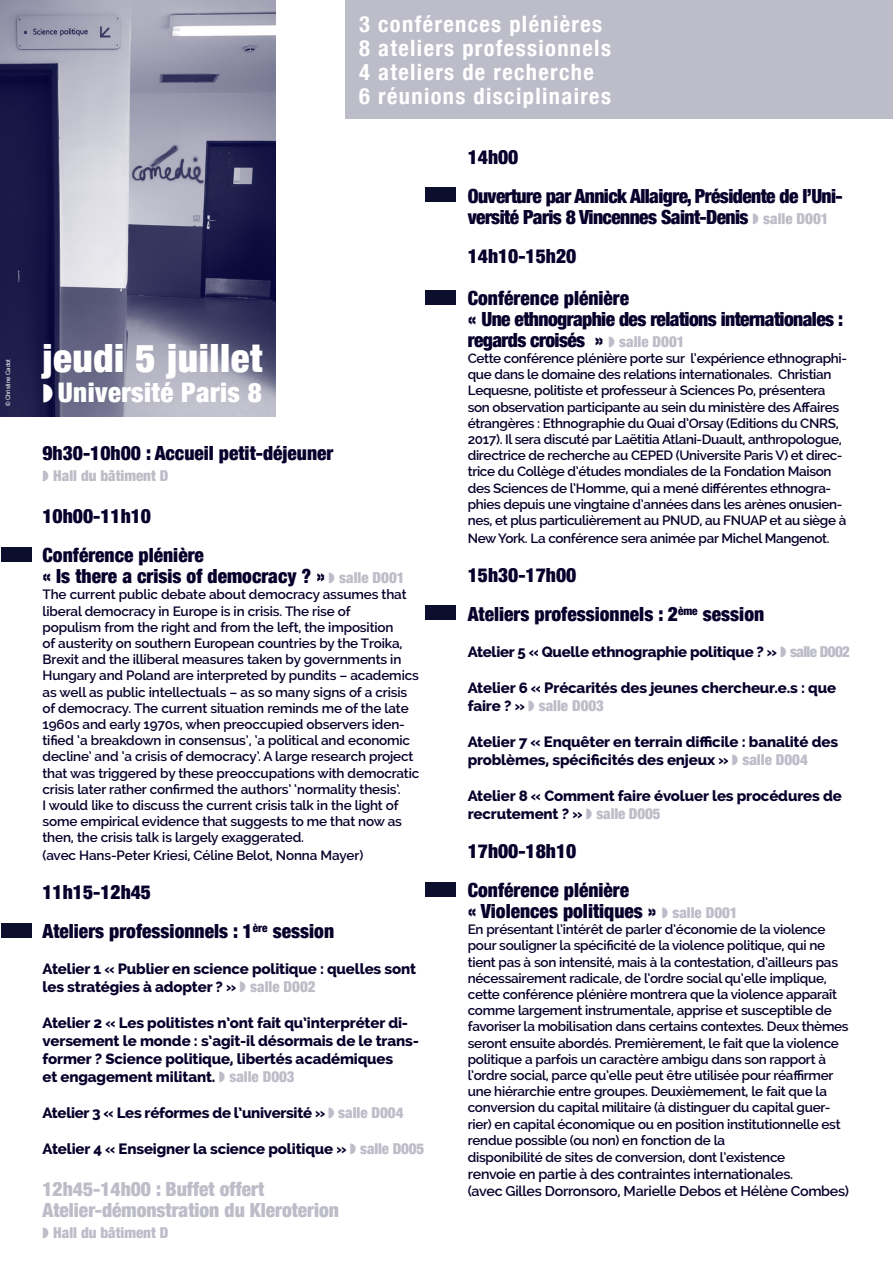
<style>
.page{position:relative;width:893px;height:1263px;background:#fff}
.page>*{position:absolute;margin:0;border:0;box-sizing:border-box;transform-origin:0 0}
.t1{font:900 condensed 39px "Helvetica Neue";letter-spacing:.015em;color:#fff}
.t2{font:900 condensed 27px "Helvetica Neue";letter-spacing:.015em;color:#fff}
.t3{font:700 condensed 22.5px "Helvetica Neue";letter-spacing:.06em;color:#fff}
.t4{font:900 condensed 19.5px "Helvetica Neue";color:#07002b}
.t5{font:900 condensed 19.5px/21px "Helvetica Neue";letter-spacing:-.03em;color:#07002b}
.t6{font:900 condensed 19.5px "Helvetica Neue";color:#bdbdc9}
.t7{font:800 15px/18px "Raleway";letter-spacing:-.01em;color:#07002b}
.t8{font:900 condensed 15px "Helvetica Neue";color:#bdbdc9}
.t9{font:600 14.25px "Raleway";letter-spacing:-.02em;color:#07002b}
.t10{font:600 13.5px/16.2px "Raleway";letter-spacing:-.02em;color:#07002b}
.t11{font:6px "Arial";color:#fff}
.s1{font-size:15px;color:#bdbdc9}
.s2{font-family:"Helvetica Neue";font-weight:900;font-stretch:condensed;color:#bdbdc9}
</style>
<div class="page">
<img style="left:0;top:0;width:275px;height:417px">
<div style="left:1px;top:547px;width:31px;height:15px;background:#0b0f2d"></div>
<div style="left:1px;top:923px;width:31px;height:15px;background:#0b0f2d"></div>
<div style="left:425px;top:605px;width:31px;height:15px;background:#0b0f2d"></div>
<div style="left:425px;top:882px;width:31px;height:15px;background:#0b0f2d"></div>
<div style="left:425px;top:188px;width:31px;height:14px;background:#0b0f2d"></div>
<div style="left:346px;top:0;width:547px;height:118px;background:#bdbdc9"></div>
<div style="left:425px;top:291px;width:31px;height:14px;background:#0b0f2d"></div>
<svg style="left:44px;top:384px;width:9px;height:18px"></svg>
<p class="t11" style="left:4px;top:406px;width:49px;rotate:-90deg">© Christine Cadot</p>
<p class="t3" style="left:359px;top:10px;width:244px">3 conférences plénières</p>
<p class="t3" style="left:359px;top:34px;width:253px">8 ateliers professionnels</p>
<p class="t3" style="left:359px;top:58px;width:236px">4 ateliers de recherche</p>
<p class="t3" style="left:359px;top:82px;width:253px">6 réunions disciplinaires</p>
<p class="t1" style="left:43px;top:334px;width:221px">jeudi 5 juillet</p>
<p class="t2" style="left:58px;top:376px;width:205px">Université Paris 8</p>
<p class="t4" style="left:43px;top:441px;width:292px">9h30-10h00 : Accueil petit-déjeuner</p>
<p class="t8" style="left:53px;top:467px;width:117px">Hall du bâtiment D</p>
<p class="t4" style="left:43px;top:504px;width:110px">10h00-11h10</p>
<p class="t4" style="left:43px;top:543px;width:163px">Conférence plénière</p>
<p class="t4" style="left:43px;top:564px;width:364px">« Is there a crisis of democracy ? » <span class="s1">salle D001</span></p>
<p class="t10" style="left:43px;top:586px;width:366px">The current public debate about democracy assumes that liberal democracy in Europe is in crisis. The rise of</p>
<p class="t10" style="left:43px;top:619px;width:378px">populism from the right and from the left, the imposition<br>of austerity on southern European countries by the Troika, Brexit and the illiberal measures taken by governments in Hungary and Poland are interpreted by pundits – academics as well as public intellectuals – as so many signs of a crisis of democracy. The current situation reminds me of the late 1960s and early 1970s, when preoccupied observers iden&shy;tified ‘a breakdown in consensus’, ‘a political and economic decline’ and ‘a crisis of democracy’. A large research project that was triggered by these preoccupations with democratic crisis later rather confirmed the authors’ ‘normality thesis’.<br>I would like to discuss the current crisis talk in the light of some empirical evidence that suggests to me that now as then, the crisis talk is largely exaggerated.</p>
<p class="t10" style="left:43px;top:847px;width:322px">(avec Hans-Peter Kriesi, Céline Belot, Nonna Mayer)</p>
<p class="t4" style="left:43px;top:880px;width:110px">11h15-12h45</p>
<p class="t4" style="left:43px;top:919px;width:293px">Ateliers professionnels : 1<sup>ère</sup> session</p>
<p class="t7" style="left:43px;top:960px;width:375px">Atelier 1 « Publier en science politique : quelles sont les stratégies à adopter ? » <span class="s2">salle D002</span></p>
<p class="t7" style="left:43px;top:1014px;width:378px">Atelier 2 « Les politistes n’ont fait qu’interpréter di&shy;versement le monde : s’agit-il désormais de le trans&shy;former ? Science politique, libertés académiques</p>
<p class="t7" style="left:43px;top:1068px;width:254px">et engagement militant. <span class="s2">salle D003</span></p>
<p class="t7" style="left:43px;top:1104px;width:362px">Atelier 3 « Les réformes de l’université » <span class="s2">salle D004</span></p>
<p class="t7" style="left:43px;top:1140px;width:383px">Atelier 4 « Enseigner la science politique » <span class="s2">salle D005</span></p>
<p class="t6" style="left:43px;top:1177px;width:223px">12h45-14h00 : Buffet offert</p>
<p class="t6" style="left:43px;top:1198px;width:298px">Atelier-démonstration du Kleroterion</p>
<p class="t8" style="left:53px;top:1224px;width:117px">Hall du bâtiment D</p>
<p class="t4" style="left:468px;top:145px;width:52px">14h00</p>
<p class="t5" style="left:468px;top:185px;width:376px">Ouverture par Annick Allaigre, Présidente de l’Uni&shy;versité Paris 8 Vincennes Saint-Denis <span class="s1">salle D001</span></p>
<p class="t4" style="left:468px;top:244px;width:110px">14h10-15h20</p>
<p class="t4" style="left:468px;top:286px;width:163px">Conférence plénière</p>
<p class="t5" style="left:468px;top:308px;width:377px">« Une ethnographie des relations internationales : regards croisés » <span class="s1">salle D001</span></p>
<p class="t10" style="left:468px;top:350px;width:381px">Cette conférence plénière porte sur l’expérience ethnographi&shy;que dans le domaine des relations internationales. Christian Lequesne, politiste et professeur à Sciences Po, présentera son observation participante au sein du ministère des Affaires étrangères : Ethnographie du Quai d’Orsay (Editions du CNRS, 2017). Il sera discuté par Laëtitia Atlani-Duault, anthropologue, directrice de recherche au CEPED (Universite Paris V) et direc&shy;trice du Collège d’études mondiales de la Fondation Maison des Sciences de l’Homme, qui a mené différentes ethnogra&shy;phies depuis une vingtaine d’années dans les arènes onusien&shy;nes, et plus particulièrement au PNUD, au FNUAP et au siège à</p>
<p class="t10" style="left:468px;top:530px;width:363px">New York. La conférence sera animée par Michel Mangenot.</p>
<p class="t4" style="left:468px;top:563px;width:110px">15h30-17h00</p>
<p class="t4" style="left:468px;top:602px;width:298px">Ateliers professionnels : 2<sup>ème</sup> session</p>
<p class="t7" style="left:468px;top:643px;width:384px">Atelier 5 « Quelle ethnographie politique ? » <span class="s2">salle D002</span></p>
<p class="t7" style="left:468px;top:679px;width:370px">Atelier 6 « Précarités des jeunes chercheur.e.s : que faire ? » <span class="s2">salle D003</span></p>
<p class="t7" style="left:468px;top:733px;width:372px">Atelier 7 « Enquêter en terrain difficile : banalité des problèmes, spécificités des enjeux » <span class="s2">salle D004</span></p>
<p class="t7" style="left:468px;top:787px;width:376px">Atelier 8 « Comment faire évoluer les procédures de recrutement ? » <span class="s2">salle D005</span></p>
<p class="t4" style="left:468px;top:839px;width:110px">17h00-18h10</p>
<p class="t4" style="left:468px;top:878px;width:163px">Conférence plénière</p>
<p class="t4" style="left:468px;top:899px;width:271px">« Violences politiques » <span class="s1">salle D001</span></p>
<p class="t10" style="left:468px;top:921px;width:382px">En présentant l’intérêt de parler d’économie de la violence pour souligner la spécificité de la violence politique, qui ne tient pas à son intensité, mais à la contestation, d’ailleurs pas nécessairement radicale, de l’ordre social qu’elle implique, cette conférence plénière montrera que la violence apparaît comme largement instrumentale, apprise et susceptible de favoriser la mobilisation dans certains contextes. Deux thèmes seront ensuite abordés. Premièrement, le fait que la violence politique a parfois un caractère ambigu dans son rapport à l’ordre social, parce qu’elle peut être utilisée pour réaffirmer une hiérarchie entre groupes. Deuxièmement, le fait que la conversion du capital militaire (à distinguer du capital guer&shy;rier) en capital économique ou en position institutionnelle est rendue possible (ou non) en fonction de la</p>
<p class="t10" style="left:468px;top:1149px;width:319px">disponibilité de sites de conversion, dont l’existence</p>
<p class="t9" style="left:468px;top:1166px;width:327px">renvoie en partie à des contraintes internationales.</p>
<p class="t9" style="left:468px;top:1183px;width:383px">(avec Gilles Dorronsoro, Marielle Debos et Hélène Combes)</p>
</div>
